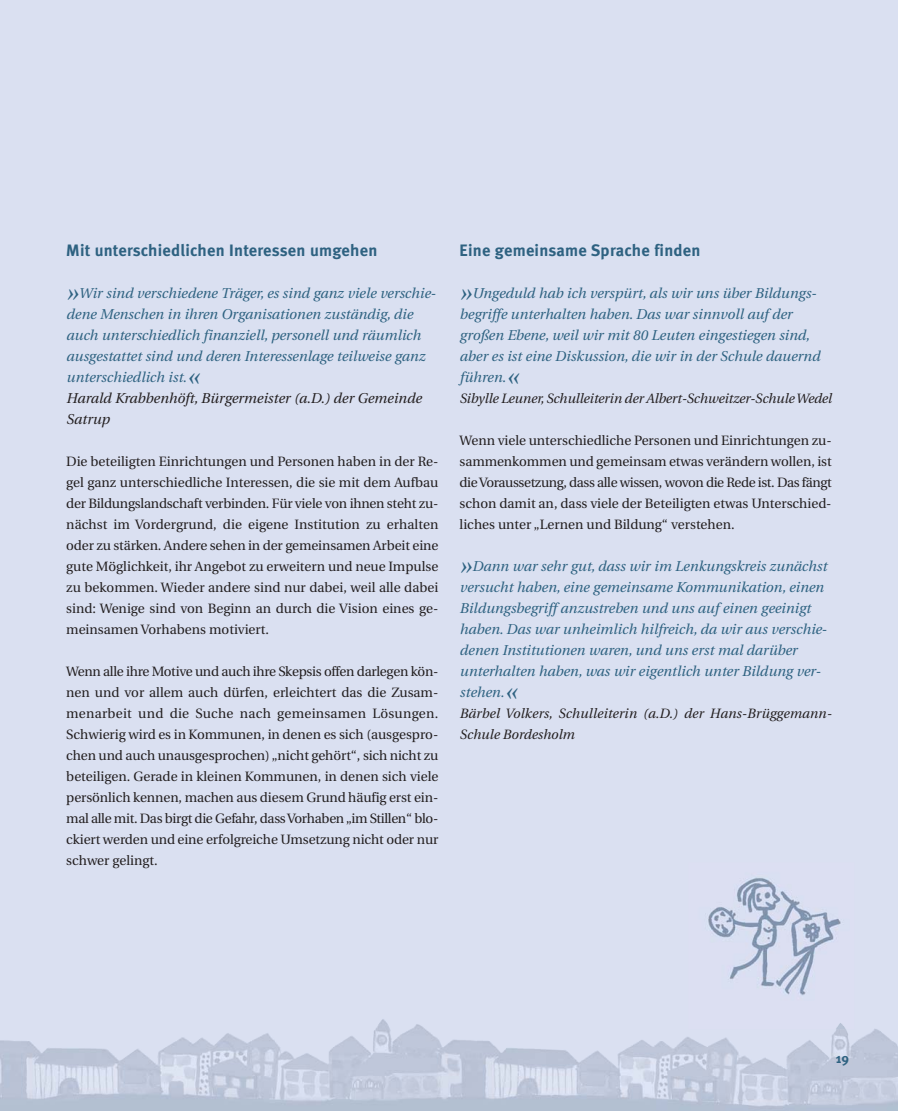
<style>
.page{position:relative;width:898px;height:1111px;background:#fff}
.page>*{position:absolute;margin:0;border:0;box-sizing:border-box;transform-origin:0 0}
.t1{font:700 16.5px "Meta";letter-spacing:.015em;color:#2e6281}
.t2{font:italic 14.25px/21px "Utopia";color:#2e6281}
.t3{font:13.5px/21px "Utopia";color:#231f20;text-align:justify}
.t4{font:italic 13.5px/21px "Utopia";letter-spacing:-.005em;color:#231f20}
.t5{font:700 13.5px "Meta";color:#2e6281}
.s1{font-size:27px}
.s2{color:#231f20}
</style>
<div class="page">
<div style="left:0;top:0;width:898px;height:1110px;background:#dae0f1"></div>
<img style="left:0;top:1031px;width:898px;height:79px">
<img style="left:708px;top:877px;width:133px;height:119px">
<svg style="left:836px;top:1023px;width:10px;height:6px"></svg>
<p class="t1" style="left:66px;top:244px;width:313px">Mit unterschiedlichen Interessen umgehen</p>
<p class="t2" style="left:66px;top:283px;width:371px"><span class="s1">»</span>Wir sind verschiedene Träger, es sind ganz viele verschie&shy;dene Menschen in ihren Organisationen zuständig, die auch unterschiedlich finanziell, personell und räumlich ausgestattet sind und deren Interessenlage teilweise ganz unterschiedlich ist.<span class="s1">«<br></span><span class="s2">Harald Krabbenhöft, Bürgermeister (a.D.) der Gemeinde Satrup</span></p>
<p class="t3" style="left:66px;top:452px;width:374px">Die beteiligten Einrichtungen und Personen haben in der Re&shy;gel ganz unterschiedliche Interessen, die sie mit dem Aufbau der Bildungslandschaft verbinden. Für viele von ihnen steht zu&shy;nächst im Vordergrund, die eigene Institution zu erhalten oder zu stärken. Andere sehen in der gemeinsamen Arbeit eine gute Möglichkeit, ihr Angebot zu erweitern und neue Impulse zu bekommen. Wieder andere sind nur dabei, weil alle dabei sind: Wenige sind von Beginn an durch die Vision eines ge&shy;meinsamen Vorhabens motiviert.</p>
<p class="t3" style="left:66px;top:662px;width:374px">Wenn alle ihre Motive und auch ihre Skepsis offen darlegen kön&shy;nen und vor allem auch dürfen, erleichtert das die Zusam&shy;menarbeit und die Suche nach gemeinsamen Lösungen.<br>Schwierig wird es in Kommunen, in denen es sich (ausgespro&shy;chen und auch unausgesprochen) „nicht gehört“, sich nicht zu beteiligen. Gerade in kleinen Kommunen, in denen sich viele persönlich kennen, machen aus diesem Grund häufig erst ein&shy;mal alle mit. Das birgt die Gefahr, dass Vorhaben „im Stillen“ blo&shy;ckiert werden und eine erfolgreiche Umsetzung nicht oder nur schwer gelingt.</p>
<p class="t1" style="left:460px;top:244px;width:242px">Eine gemeinsame Sprache finden</p>
<p class="t2" style="left:460px;top:283px;width:362px"><span class="s1">»</span>Ungeduld hab ich verspürt, als wir uns über Bildungs&shy;begriffe unterhalten haben. Das war sinnvoll auf der großen Ebene, weil wir mit 80 Leuten eingestiegen sind, aber es ist eine Diskussion, die wir in der Schule dauernd führen.<span class="s1">«</span></p>
<p class="t4" style="left:460px;top:389px;width:374px">Sibylle Leuner, Schulleiterin der Albert-Schweitzer-Schule Wedel</p>
<p class="t3" style="left:460px;top:431px;width:374px">Wenn viele unterschiedliche Personen und Einrichtungen zu&shy;sammenkommen und gemeinsam etwas verändern wollen, ist die Voraussetzung, dass alle wissen, wovon die Rede ist. Das fängt schon damit an, dass viele der Beteiligten etwas Unterschied&shy;liches unter „Lernen und Bildung“ verstehen.</p>
<p class="t2" style="left:460px;top:556px;width:369px"><span class="s1">»</span>Dann war sehr gut, dass wir im Lenkungskreis zunächst versucht haben, eine gemeinsame Kommunikation, einen Bildungsbegriff anzustreben und uns auf einen geeinigt haben. Das war unheimlich hilfreich, da wir aus verschie&shy;denen Institutionen waren, und uns erst mal darüber unterhalten haben, was wir eigentlich unter Bildung ver&shy;stehen.<span class="s1">«</span></p>
<p class="t4" style="left:460px;top:704px;width:374px">Bärbel Volkers, Schulleiterin (a.D.) der Hans-Brüggemann-<br>Schule Bordesholm</p>
<p class="t5" style="left:836px;top:1053px;width:15px">19</p>
</div>
